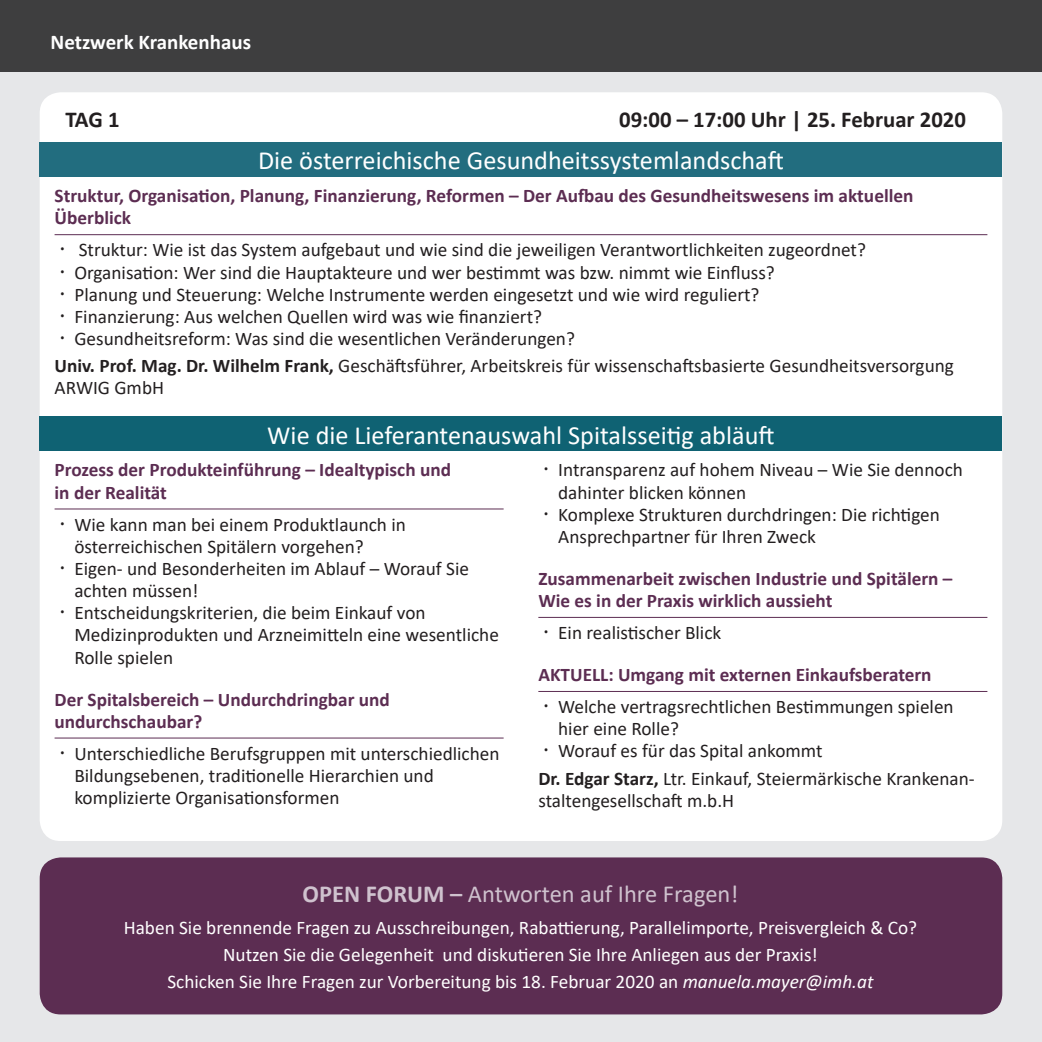
<style>
.page{position:relative;width:1042px;height:1042px;background:#e6e7e9}
.page>*{position:absolute;margin:0;border:0;box-sizing:border-box;transform-origin:0 0}
.t1{font:26.25px "Calibri";color:#fff}
.t2{font:24.5px "Calibri";color:#cfc2ce}
.t3{font:700 22.75px "Calibri";color:#231f20}
.t4{font:700 21px "Calibri";color:#fff}
.Referent_Name{font:19.25px/22.1px "Calibri";color:#231f20}
.Programm_Überschrift{font:700 19.25px/22.1px "Calibri";color:#5c2d52}
.t5{font:19.25px "Calibri";color:#fff}
.s1{font-weight:700}
.s2{font-style:italic}
</style>
<div class="page">
<div style="left:40px;top:92px;width:962px;height:749px;background:#fff;border-radius:21px"></div>
<div style="left:0;top:0;width:1042px;height:72px;background:#3e3e3f"></div>
<div style="left:40px;top:857px;width:962px;height:157px;background:#5c2d52;border-radius:21px"></div>
<hr style="left:55px;top:234px;width:932px;height:1px;background:#5c2d52">
<hr style="left:55px;top:508px;width:449px;height:1px;background:#5c2d52">
<hr style="left:55px;top:737px;width:449px;height:1px;background:#5c2d52">
<hr style="left:538px;top:617px;width:449px;height:1px;background:#5c2d52">
<hr style="left:538px;top:691px;width:449px;height:1px;background:#5c2d52">
<div style="left:40px;top:416px;width:962px;height:35px;background:#0f6273"></div>
<div style="left:40px;top:142px;width:962px;height:35px;background:#226d7f"></div>
<p class="t4" style="left:50px;top:27px;width:202px">Netzwerk Krankenhaus</p>
<p class="t3" style="left:65px;top:103px;width:56px">TAG 1</p>
<p class="t3" style="left:619px;top:103px;width:348px">09:00 – 17:00 Uhr | 25. Februar 2020</p>
<p class="t1" style="left:258px;top:142px;width:527px">Die österreichische Gesundheitssystemlandschaft</p>
<p class="Programm_Überschrift" style="left:55px;top:184px;width:860px">Struktur, Organisation, Planung, Finanzierung, Reformen – Der Aufbau des Gesundheitswesens im aktuellen<br>Überblick</p>
<p class="Referent_Name" style="left:79px;top:238px;width:789px">Struktur: Wie ist das System aufgebaut und wie sind die jeweiligen Verantwortlichkeiten zugeordnet?</p>
<p class="Referent_Name" style="left:74px;top:261px;width:702px">Organisation: Wer sind die Hauptakteure und wer bestimmt was bzw. nimmt wie Einfluss?</p>
<p class="Referent_Name" style="left:74px;top:283px;width:686px">Planung und Steuerung: Welche Instrumente werden eingesetzt und wie wird reguliert?</p>
<p class="Referent_Name" style="left:74px;top:305px;width:469px">Finanzierung: Aus welchen Quellen wird was wie finanziert?</p>
<p class="Referent_Name" style="left:74px;top:327px;width:502px">Gesundheitsreform: Was sind die wesentlichen Veränderungen?</p>
<p class="Referent_Name" style="left:55px;top:354px;width:901px"><span class="s1">Univ. Prof. Mag. Dr. Wilhelm Frank,</span> Geschäftsführer, Arbeitskreis für wissenschaftsbasierte Gesundheitsversorgung<br>ARWIG GmbH</p>
<p class="t1" style="left:267px;top:417px;width:509px">Wie die Lieferantenauswahl Spitalsseitig abläuft</p>
<p class="Programm_Überschrift" style="left:55px;top:459px;width:398px">Prozess der Produkteinführung – Idealtypisch und in der Realität</p>
<p class="Referent_Name" style="left:74px;top:513px;width:333px">Wie kann man bei einem Produktlaunch in österreichischen Spitälern vorgehen?</p>
<p class="Referent_Name" style="left:74px;top:557px;width:396px">Eigen- und Besonderheiten im Ablauf – Worauf Sie achten müssen!</p>
<p class="Referent_Name" style="left:74px;top:601px;width:426px">Entscheidungskriterien, die beim Einkauf von<br>Medizinprodukten und Arzneimitteln eine wesentliche<br>Rolle spielen</p>
<p class="Programm_Überschrift" style="left:55px;top:688px;width:337px">Der Spitalsbereich – Undurchdringbar und undurchschaubar?</p>
<p class="Referent_Name" style="left:74px;top:742px;width:427px">Unterschiedliche Berufsgruppen mit unterschiedlichen<br>Bildungsebenen, traditionelle Hierarchien und komplizierte Organisationsformen</p>
<p class="Referent_Name" style="left:558px;top:458px;width:406px">Intransparenz auf hohem Niveau – Wie Sie dennoch dahinter blicken können</p>
<p class="Referent_Name" style="left:558px;top:503px;width:383px">Komplexe Strukturen durchdringen: Die richtigen<br>Ansprechpartner für Ihren Zweck</p>
<p class="Programm_Überschrift" style="left:538px;top:567px;width:416px">Zusammenarbeit zwischen Industrie und Spitälern –<br>Wie es in der Praxis wirklich aussieht</p>
<p class="Referent_Name" style="left:558px;top:621px;width:165px">Ein realistischer Blick</p>
<p class="Programm_Überschrift" style="left:538px;top:663px;width:395px">AKTUELL: Umgang mit externen Einkaufsberatern</p>
<p class="Referent_Name" style="left:558px;top:695px;width:397px">Welche vertragsrechtlichen Bestimmungen spielen hier eine Rolle?</p>
<p class="Referent_Name" style="left:558px;top:739px;width:266px">Worauf es für das Spital ankommt</p>
<p class="Referent_Name" style="left:538px;top:766px;width:438px"><span class="s1">Dr. Edgar Starz,</span> Ltr. Einkauf, Steiermärkische Krankenan&shy;staltengesellschaft m.b.H</p>
<p class="t2" style="left:303px;top:877px;width:437px"><span class="s1">OPEN FORUM –</span> Antworten auf Ihre Fragen!</p>
<p class="t5" style="left:124px;top:914px;width:795px">Haben Sie brennende Fragen zu Ausschreibungen, Rabattierung, Parallelimporte, Preisvergleich &amp; Co?</p>
<p class="t5" style="left:223px;top:941px;width:596px">Nutzen Sie die Gelegenheit und diskutieren Sie Ihre Anliegen aus der Praxis!</p>
<p class="t5" style="left:167px;top:968px;width:707px">Schicken Sie Ihre Fragen zur Vorbereitung bis 18. Februar 2020 an <span class="s2">manuela.mayer@imh.at</span></p>
</div>
